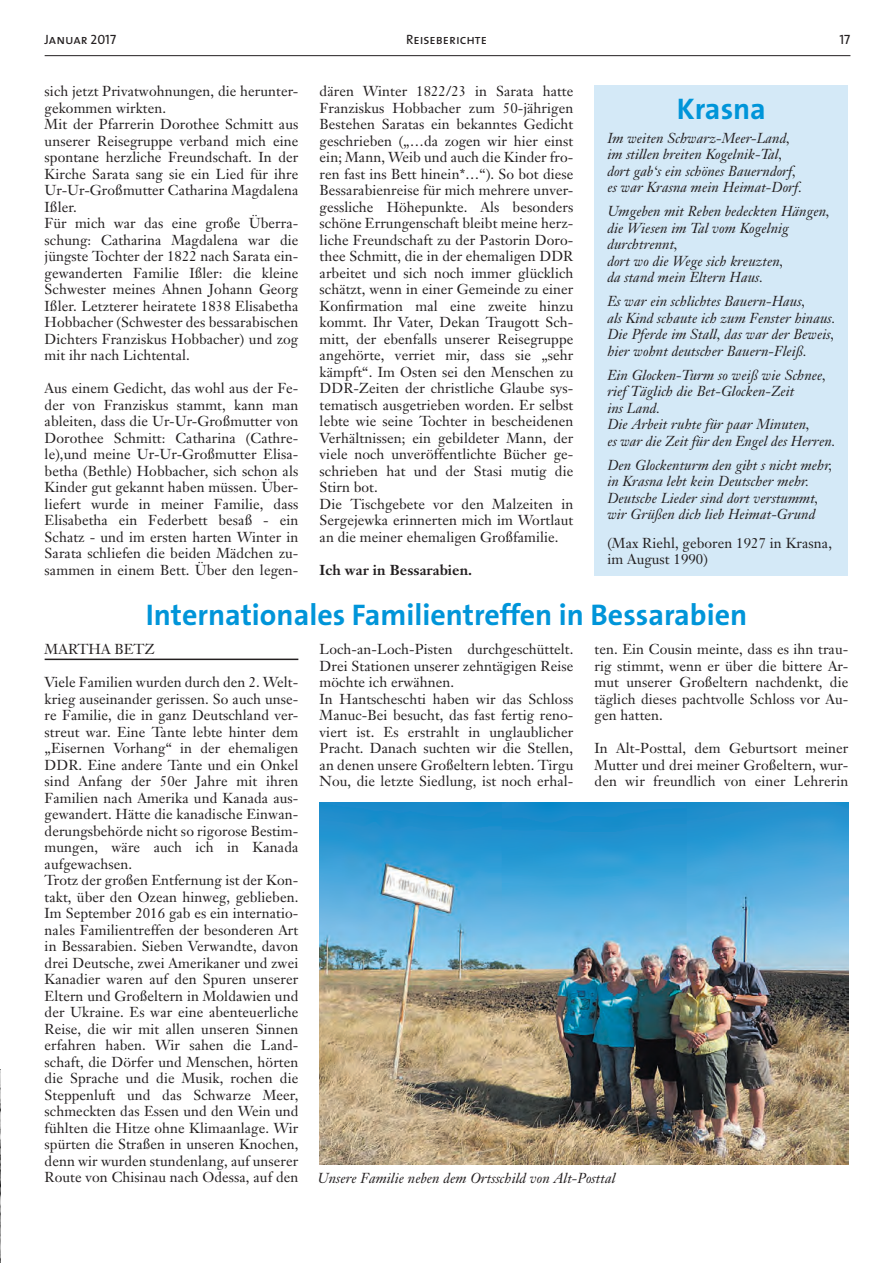
<style>
.page{position:relative;width:893px;height:1263px;background:#fff}
.page>*{position:absolute;margin:0;border:0;box-sizing:border-box;transform-origin:0 0}
.t1{font:700 30px "The Sans B7";color:#0095d9}
.t2{font:14.25px/16.5px "Janson Text";letter-spacing:.005em;color:#231f20}
.t3{font:italic 14.25px/16.5px "Janson Text";letter-spacing:.005em;color:#231f20}
.t4{font:700 14.25px "Janson Text";letter-spacing:.005em;color:#231f20}
.t5{font:13.5px "The Sans Caps";color:#231f20}
</style>
<div class="page">
<hr style="left:45px;top:55px;width:805px;height:1px;background:#231f20">
<div style="left:595px;top:85px;width:253px;height:490px;background:#d4e9f7"></div>
<img style="left:0;top:1069px;width:1px;height:193px">
<hr style="left:45px;top:659px;width:253px;height:1px;background:#231f20">
<img style="left:320px;top:803px;width:528px;height:361px">
<p class="t5" style="left:45px;top:28px;width:73px">Januar 2017</p>
<p class="t5" style="left:839px;top:28px;width:12px">17</p>
<p class="t5" style="left:406px;top:28px;width:82px">Reiseberichte</p>
<p class="t2" style="left:45px;top:83px;width:255px">sich jetzt Privatwohnungen, die herunter&shy;gekommen wirkten.<br>Mit der Pfarrerin Dorothee Schmitt aus unserer Reisegruppe verband mich eine spontane herzliche Freundschaft. In der Kirche Sarata sang sie ein Lied für ihre Ur-Ur-Großmutter Catharina Magdalena Ißler.<br>Für mich war das eine große Überra&shy;schung: Catharina Magdalena war die jüngste Tochter der 1822 nach Sarata ein&shy;gewanderten Familie Ißler: die kleine Schwester meines Ahnen Johann Georg Ißler. Letzterer heiratete 1838 Elisabetha Hobbacher (Schwester des bessarabischen Dichters Franziskus Hobbacher) und zog mit ihr nach Lichtental.</p>
<p class="t2" style="left:45px;top:380px;width:255px;text-align:justify">Aus einem Gedicht, das wohl aus der Fe&shy;der von Franziskus stammt, kann man ableiten, dass die Ur-Ur-Großmutter von Dorothee Schmitt: Catharina (Cathre&shy;le),und meine Ur-Ur-Großmutter Elisa&shy;betha (Bethle) Hobbacher, sich schon als Kinder gut gekannt haben müssen. Über&shy;liefert wurde in meiner Familie, dass Elisabetha ein Federbett besaß - ein Schatz - und im ersten harten Winter in Sarata schliefen die beiden Mädchen zu&shy;sammen in einem Bett. Über den legen-</p>
<p class="t2" style="left:320px;top:83px;width:255px">dären Winter 1822/23 in Sarata hatte Franziskus Hobbacher zum 50-jährigen Bestehen Saratas ein bekanntes Gedicht geschrieben („…da zogen wir hier einst ein; Mann, Weib und auch die Kinder fro&shy;ren fast ins Bett hinein*…“). So bot diese Bessarabienreise für mich mehrere unver&shy;gessliche Höhepunkte. Als besonders schöne Errungenschaft bleibt meine herz&shy;liche Freundschaft zu der Pastorin Doro&shy;thee Schmitt, die in der ehemaligen DDR arbeitet und sich noch immer glücklich schätzt, wenn in einer Gemeinde zu einer Konfirmation mal eine zweite hinzu kommt. Ihr Vater, Dekan Traugott Sch&shy;mitt, der ebenfalls unserer Reisegruppe angehörte, verriet mir, dass sie „sehr kämpft“. Im Osten sei den Menschen zu DDR-Zeiten der christliche Glaube sys&shy;tematisch ausgetrieben worden. Er selbst lebte wie seine Tochter in bescheidenen Verhältnissen; ein gebildeter Mann, der viele noch unveröffentlichte Bücher ge&shy;schrieben hat und der Stasi mutig die Stirn bot.<br>Die Tischgebete vor den Malzeiten in Sergejewka erinnerten mich im Wortlaut an die meiner ehemaligen Großfamilie.</p>
<p class="t4" style="left:320px;top:561px;width:154px">Ich war in Bessarabien.</p>
<h1 class="t1" style="left:677px;top:93px;width:91px">Krasna</h1>
<p class="t3" style="left:607px;top:129px;width:196px">Im weiten Schwarz-Meer-Land, im stillen breiten Kogelnik-Tal, dort gab‘s ein schönes Bauerndorf, es war Krasna mein Heimat-Dorf.</p>
<p class="t3" style="left:607px;top:203px;width:224px">Umgeben mit Reben bedeckten Hängen, die Wiesen im Tal vom Kogelnig durchtrennt,<br>dort wo die Wege sich kreuzten,<br>da stand mein Eltern Haus.</p>
<p class="t3" style="left:607px;top:293px;width:230px">Es war ein schlichtes Bauern-Haus,<br>als Kind schaute ich zum Fenster hinaus.<br>Die Pferde im Stall, das war der Beweis, hier wohnt deutscher Bauern-Fleiß.</p>
<p class="t3" style="left:607px;top:366px;width:230px">Ein Glocken-Turm so weiß wie Schnee, rief Täglich die Bet-Glocken-Zeit<br>ins Land.<br>Die Arbeit ruhte für paar Minuten,<br>es war die Zeit für den Engel des Herren.</p>
<p class="t3" style="left:607px;top:457px;width:226px">Den Glockenturm den gibt s nicht mehr, in Krasna lebt kein Deutscher mehr.<br>Deutsche Lieder sind dort verstummt, wir Grüßen dich lieb Heimat-Grund</p>
<p class="t2" style="left:607px;top:534px;width:226px">(Max Riehl, geboren 1927 in Krasna, im August 1990)</p>
<h1 class="t1" style="left:146px;top:599px;width:603px">Internationales Familientreffen in Bessarabien</h1>
<p class="t2" style="left:45px;top:641px;width:26px">Martha</p>
<p class="t2" style="left:114px;top:641px;width:21px">Betz</p>
<p class="t2" style="left:45px;top:674px;width:255px">Viele Familien wurden durch den 2. Welt&shy;krieg auseinander gerissen. So auch unse&shy;re Familie, die in ganz Deutschland ver&shy;streut war. Eine Tante lebte hinter dem „Eisernen Vorhang“ in der ehemaligen DDR. Eine andere Tante und ein Onkel sind Anfang der 50er Jahre mit ihren Familien nach Amerika und Kanada aus&shy;gewandert. Hätte die kanadische Einwan&shy;derungsbehörde nicht so rigorose Bestim&shy;mungen, wäre auch ich in Kanada aufgewachsen.<br>Trotz der großen Entfernung ist der Kon&shy;takt, über den Ozean hinweg, geblieben.<br>Im September 2016 gab es ein internatio&shy;nales Familientreffen der besonderen Art in Bessarabien. Sieben Verwandte, davon drei Deutsche, zwei Amerikaner und zwei Kanadier waren auf den Spuren unserer Eltern und Großeltern in Moldawien und der Ukraine. Es war eine abenteuerliche Reise, die wir mit allen unseren Sinnen erfahren haben. Wir sahen die Land&shy;schaft, die Dörfer und Menschen, hörten die Sprache und die Musik, rochen die Steppenluft und das Schwarze Meer, schmeckten das Essen und den Wein und fühlten die Hitze ohne Klimaanlage. Wir spürten die Straßen in unseren Knochen, denn wir wurden stundenlang, auf unserer Route von Chisinau nach Odessa, auf den</p>
<p class="t2" style="left:320px;top:641px;width:255px">Loch-an-Loch-Pisten durchgeschüttelt.<br>Drei Stationen unserer zehntägigen Reise möchte ich erwähnen.<br>In Hantscheschti haben wir das Schloss Manuc-Bei besucht, das fast fertig reno&shy;viert ist. Es erstrahlt in unglaublicher Pracht. Danach suchten wir die Stellen, an denen unsere Großeltern lebten. Tirgu Nou, die letzte Siedlung, ist noch erhal-</p>
<p class="t2" style="left:595px;top:641px;width:255px;text-align:justify">ten. Ein Cousin meinte, dass es ihn trau&shy;rig stimmt, wenn er über die bittere Ar&shy;mut unserer Großeltern nachdenkt, die täglich dieses pachtvolle Schloss vor Au&shy;gen hatten.</p>
<p class="t2" style="left:595px;top:740px;width:255px;text-align:justify">In Alt-Posttal, dem Geburtsort meiner Mutter und drei meiner Großeltern, wur&shy;den wir freundlich von einer Lehrerin</p>
<p class="t3" style="left:317px;top:1169px;width:299px">Unsere Familie neben dem Ortsschild von Alt-Posttal</p>
</div>
